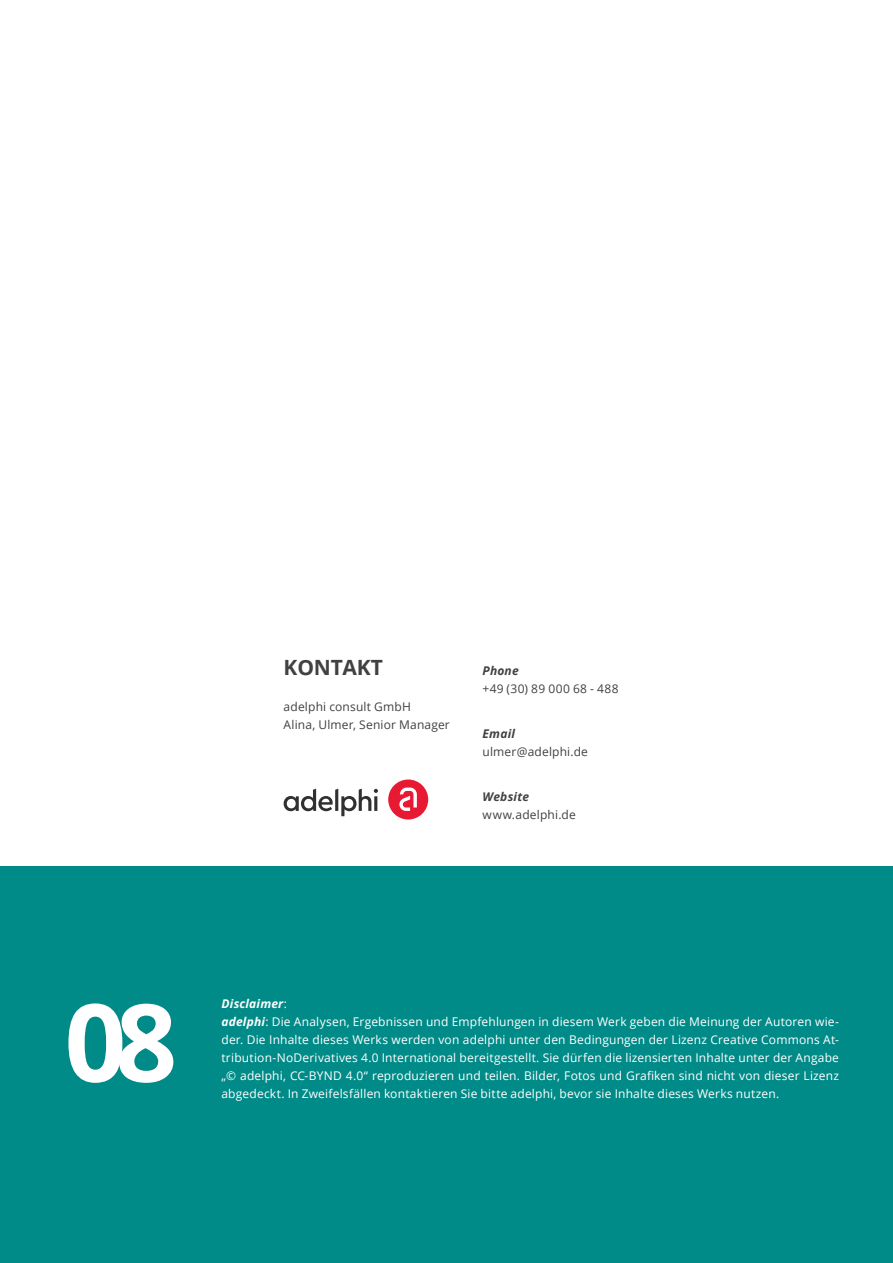
<style>
.page{position:relative;width:893px;height:1263px;background:#fff}
.page>*{position:absolute;margin:0;border:0;box-sizing:border-box;transform-origin:0 0}
.t1{font:700 108px "Open Sans";color:#fff}
.t2{font:700 21px "Open Sans";letter-spacing:-.01em;color:#414042}
.t3{font:12px/18px "Open Sans";letter-spacing:.015em;color:#fff}
.t4{font:12px/18px "Open Sans";letter-spacing:.015em;color:#414042}
.t5{font:italic 12px "Open Sans";letter-spacing:.015em;color:#414042}
.s1{font-style:italic}
</style>
<div class="page">
<div style="left:0;top:867px;width:893px;height:396px;background:#008b88"></div>
<svg style="left:284px;top:789px;width:94px;height:27px"></svg>
<svg style="left:388px;top:779px;width:40px;height:40px"></svg>
<h2 class="t2" style="left:284px;top:653px;width:101px">KONTAKT</h2>
<p class="t4" style="left:284px;top:697px;width:168px">adelphi consult GmbH<br>Alina, Ulmer, Senior Manager</p>
<p class="t5" style="left:483px;top:662px;width:38px">Phone</p>
<p class="t4" style="left:483px;top:679px;width:138px">+49 (30) 89 000 68 - 488</p>
<p class="t5" style="left:483px;top:725px;width:34px">Email</p>
<p class="t4" style="left:483px;top:742px;width:107px">ulmer@adelphi.de</p>
<p class="t5" style="left:483px;top:788px;width:48px">Website</p>
<p class="t4" style="left:483px;top:805px;width:95px">www.adelphi.de</p>
<h1 class="t1" style="left:65px;top:966px;width:114px">08</h1>
<p class="t3" style="left:221px;top:994px;width:619px"><span class="s1">Disclaimer</span>:<br><span class="s1">adelphi</span>: Die Analysen, Ergebnissen und Empfehlungen in diesem Werk geben die Meinung der Autoren wie&shy;der. Die Inhalte dieses Werks werden von adelphi unter den Bedingungen der Lizenz Creative Commons At&shy;tribution-NoDerivatives 4.0 International bereitgestellt. Sie dürfen die lizensierten Inhalte unter der Angabe „© adelphi, CC-BYND 4.0“ reproduzieren und teilen. Bilder, Fotos und Grafiken sind nicht von dieser Lizenz abgedeckt. In Zweifelsfällen kontaktieren Sie bitte adelphi, bevor sie Inhalte dieses Werks nutzen.</p>
</div>
